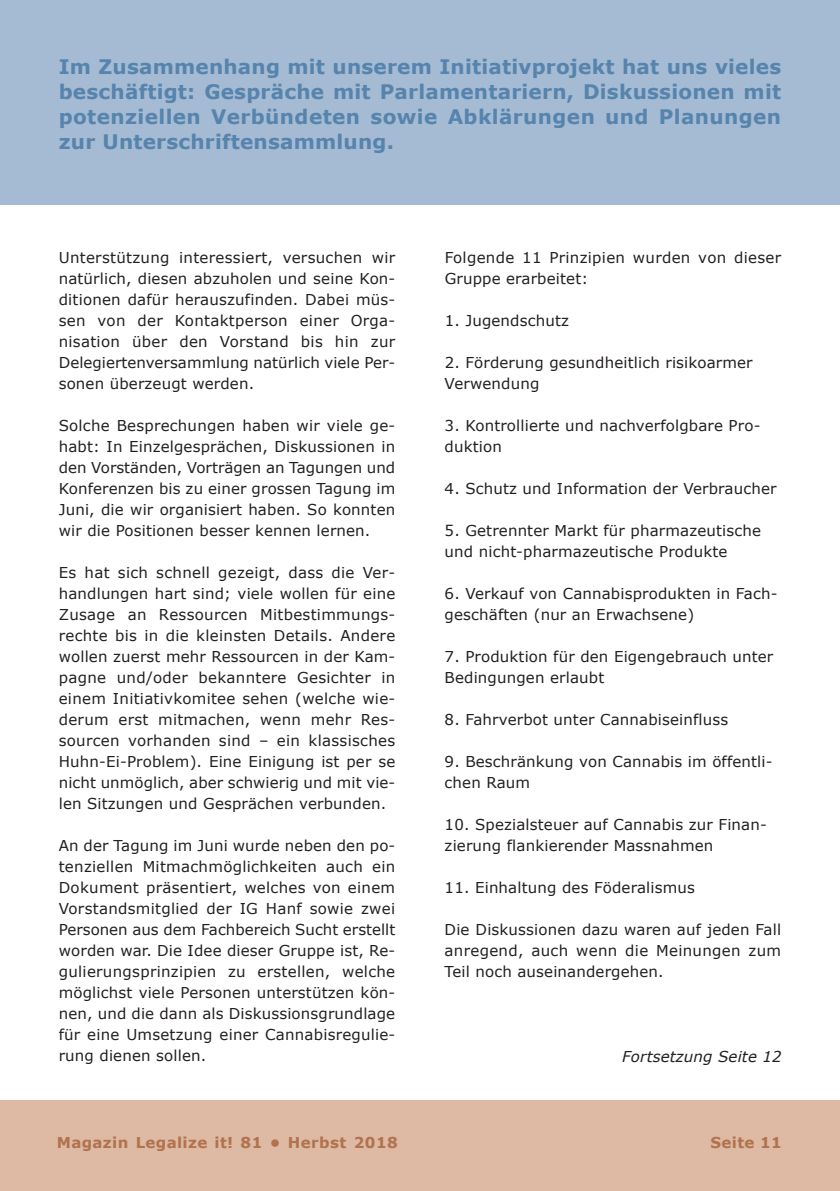
<style>
.page{position:relative;width:840px;height:1191px;background:#fff}
.page>*{position:absolute;margin:0;border:0;box-sizing:border-box;transform-origin:0 0}
.t1{font:700 20px/25px "Verdana";letter-spacing:.01em;color:#5684ad;text-align:justify}
.t2{font:15px/21px "Verdana";letter-spacing:.01em;color:#231f20}
.t3{font:700 15px "Verdana";letter-spacing:.025em;color:#b1734e}
.t4{font:italic 15px "Verdana";letter-spacing:.01em;color:#231f20}
</style>
<div class="page">
<div style="left:0;top:1100px;width:839px;height:91px;background:#deb9a3"></div>
<div style="left:0;top:0;width:839px;height:204px;background:#a5bbd3"></div>
<h1 class="t1" style="left:59px;top:54px;width:723px">Im Zusammenhang mit unserem Initiativprojekt hat uns vieles beschäftigt: Gespräche mit Parlamentariern, Diskussionen mit potenziellen Verbündeten sowie Abklärungen und Planungen zur Unterschriftensammlung.</h1>
<p class="t2" style="left:59px;top:246px;width:338px;text-align:justify">Unterstützung interessiert, versuchen wir natürlich, diesen abzuholen und seine Kon&shy;ditionen dafür herauszufinden. Dabei müs&shy;sen von der Kontaktperson einer Orga&shy;nisation über den Vorstand bis hin zur Delegiertenversammlung natürlich viele Per&shy;sonen überzeugt werden.</p>
<p class="t2" style="left:59px;top:414px;width:338px;text-align:justify">Solche Besprechungen haben wir viele ge&shy;habt: In Einzelgesprächen, Diskussionen in den Vorständen, Vorträgen an Tagungen und Konferenzen bis zu einer grossen Tagung im Juni, die wir organisiert haben. So konnten wir die Positionen besser kennen lernen.</p>
<p class="t2" style="left:59px;top:561px;width:338px;text-align:justify">Es hat sich schnell gezeigt, dass die Ver&shy;handlungen hart sind; viele wollen für eine Zusage an Ressourcen Mitbestimmungs&shy;rechte bis in die kleinsten Details. Andere wollen zuerst mehr Ressourcen in der Kam&shy;pagne und/oder bekanntere Gesichter in einem Initiativkomitee sehen (welche wie&shy;derum erst mitmachen, wenn mehr Res&shy;sourcen vorhanden sind – ein klassisches Huhn-Ei-Problem). Eine Einigung ist per se nicht unmöglich, aber schwierig und mit vie&shy;len Sitzungen und Gesprächen verbunden.</p>
<p class="t2" style="left:59px;top:834px;width:338px;text-align:justify">An der Tagung im Juni wurde neben den po&shy;tenziellen Mitmachmöglichkeiten auch ein Dokument präsentiert, welches von einem Vorstandsmitglied der IG Hanf sowie zwei Personen aus dem Fachbereich Sucht erstellt worden war. Die Idee dieser Gruppe ist, Re&shy;gulierungsprinzipien zu erstellen, welche möglichst viele Personen unterstützen kön&shy;nen, und die dann als Diskussionsgrundlage für eine Umsetzung einer Cannabisregulie&shy;rung dienen sollen.</p>
<p class="t2" style="left:444px;top:246px;width:338px">Folgende 11 Prinzipien wurden von dieser<br>Gruppe erarbeitet:</p>
<p class="t2" style="left:444px;top:309px;width:126px">1. Jugendschutz</p>
<p class="t2" style="left:444px;top:351px;width:309px">2. Förderung gesundheitlich risikoarmer<br>Verwendung</p>
<p class="t2" style="left:444px;top:414px;width:317px">3. Kontrollierte und nachverfolgbare Pro&shy;duktion</p>
<p class="t2" style="left:444px;top:477px;width:333px">4. Schutz und Information der Verbraucher</p>
<p class="t2" style="left:444px;top:519px;width:317px">5. Getrennter Markt für pharmazeutische und nicht-pharmazeutische Produkte</p>
<p class="t2" style="left:444px;top:582px;width:334px">6. Verkauf von Cannabisprodukten in Fach&shy;geschäften (nur an Erwachsene)</p>
<p class="t2" style="left:444px;top:645px;width:330px">7. Produktion für den Eigengebrauch unter<br>Bedingungen erlaubt</p>
<p class="t2" style="left:444px;top:708px;width:285px">8. Fahrverbot unter Cannabiseinfluss</p>
<p class="t2" style="left:444px;top:750px;width:329px">9. Beschränkung von Cannabis im öffentli&shy;chen Raum</p>
<p class="t2" style="left:444px;top:813px;width:323px">10. Spezialsteuer auf Cannabis zur Finan&shy;zierung flankierender Massnahmen</p>
<p class="t2" style="left:444px;top:876px;width:251px">11. Einhaltung des Föderalismus</p>
<p class="t2" style="left:444px;top:918px;width:338px;text-align:justify">Die Diskussionen dazu waren auf jeden Fall anregend, auch wenn die Meinungen zum Teil noch auseinandergehen.</p>
<p class="t4" style="left:621px;top:1047px;width:161px">Fortsetzung Seite 12</p>
<p class="t3" style="left:57px;top:1132px;width:342px">Magazin Legalize it! 81 • Herbst 2018</p>
<p class="t3" style="left:710px;top:1132px;width:73px">Seite 11</p>
</div>
